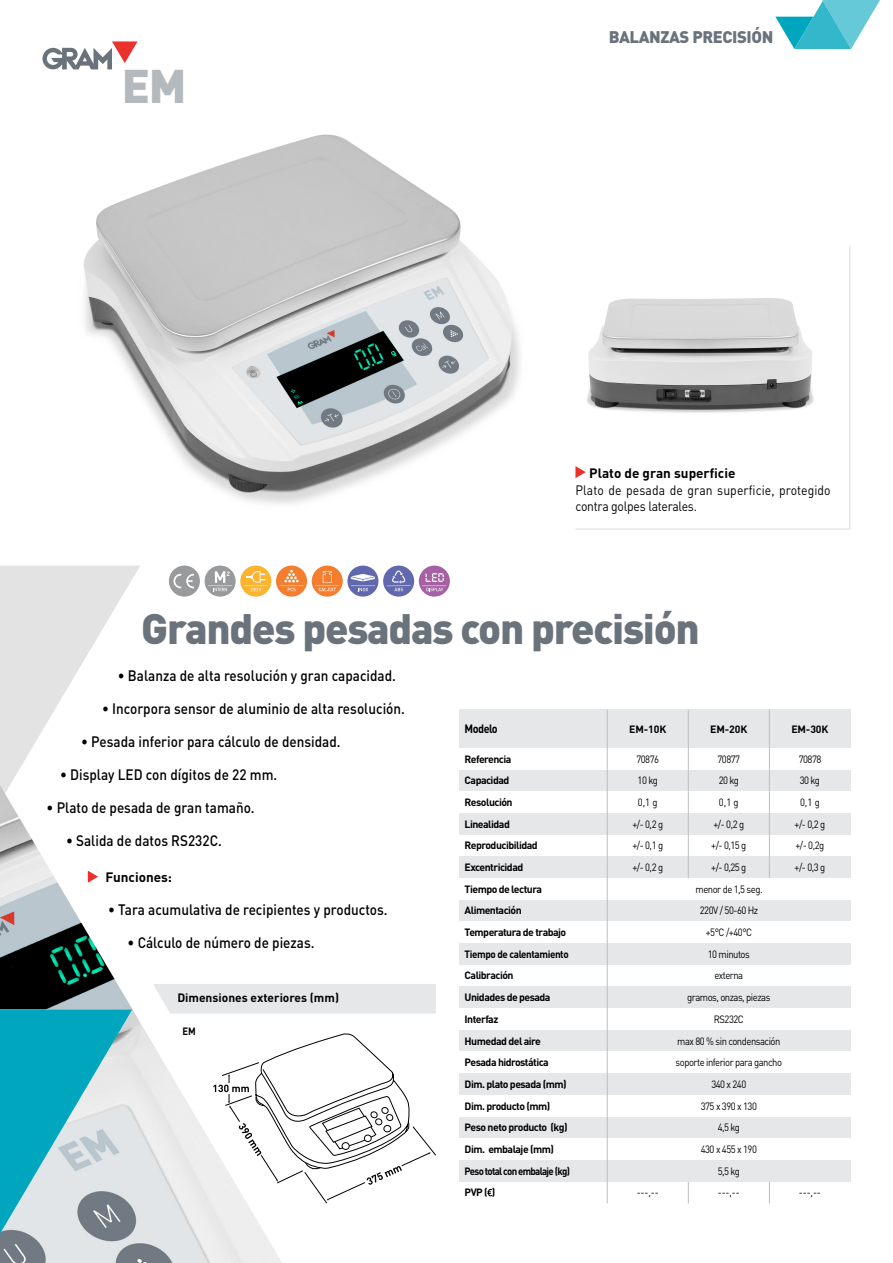
<style>
.page{position:relative;width:893px;height:1263px;background:#fff}
.page>*{position:absolute;margin:0;border:0;box-sizing:border-box;transform-origin:0 0}
.t1{font:900 46.65px "DIN";color:#b4b9bd}
.t2{font:900 42px "DIN Pro";letter-spacing:-.03em;color:#6a737b}
.t3{font:900 16.65px "DIN";letter-spacing:-.025em;color:#6a737b}
.t4{font:500 15px "DIN Pro";color:#000;scale:.9 1}
.Descripcion{font:13.5px/16.5px "DIN Pro";letter-spacing:.005em;color:#000;scale:.9 1}
.titol{font:700 13.5px "DIN Pro";color:#000}
.Funciones{font:700 13.5px "DIN Pro";color:#000}
.Titular{font:700 12px "DIN";color:#000}
.Titular-2{font:700 12px "DIN";color:#000;scale:.9 1}
.Titular-3{font:10.5px "DIN";letter-spacing:-.05em;color:#000;scale:.9 1}
.Titular-4{font:700 10.5px "DIN";letter-spacing:-.05em;color:#000}
.Titular-5{font:700 10.5px "DIN";letter-spacing:-.07em;color:#000;scale:.92 1}
.Titular-6{font:700 10.5px "DIN";letter-spacing:-.05em;color:#000;scale:.94 1}
.Titular-7{font:700 10.5px "DIN";letter-spacing:-.05em;color:#000;scale:.9 1}
</style>
<div class="page">
<svg style="left:0;top:565px;width:140px;height:220px"></svg>
<img style="left:0;top:785px;width:132px;height:224px">
<img style="left:0;top:1009px;width:282px;height:254px">
<img style="left:84px;top:134px;width:436px;height:370px">
<svg style="left:775px;top:0;width:105px;height:49px"></svg>
<div style="left:153px;top:984px;width:283px;height:29px;background:#e6e7e8"></div>
<svg style="left:42px;top:41px;width:96px;height:28px"></svg>
<div style="left:459px;top:710px;width:391px;height:38px;background:#e6e7e8"></div>
<div style="left:459px;top:770px;width:391px;height:21px;background:#e6e7e8"></div>
<div style="left:459px;top:813px;width:391px;height:22px;background:#e6e7e8"></div>
<div style="left:459px;top:856px;width:391px;height:22px;background:#e6e7e8"></div>
<div style="left:459px;top:900px;width:391px;height:21px;background:#e6e7e8"></div>
<div style="left:459px;top:943px;width:391px;height:22px;background:#e6e7e8"></div>
<div style="left:459px;top:986px;width:391px;height:22px;background:#e6e7e8"></div>
<div style="left:459px;top:1030px;width:391px;height:22px;background:#e6e7e8"></div>
<div style="left:459px;top:1073px;width:391px;height:22px;background:#e6e7e8"></div>
<div style="left:459px;top:1117px;width:391px;height:21px;background:#e6e7e8"></div>
<div style="left:459px;top:1160px;width:391px;height:22px;background:#e6e7e8"></div>
<svg style="left:575px;top:247px;width:276px;height:283px"></svg>
<div style="left:211px;top:1083px;width:34px;height:10px;background:#fff"></div>
<svg style="left:213px;top:1033px;width:223px;height:170px"></svg>
<svg style="left:88px;top:871px;width:10px;height:12px"></svg>
<div style="left:240px;top:566px;width:31px;height:31px;background:#fcb32e;border-radius:50%"></div>
<svg style="left:244px;top:571px;width:24px;height:20px"></svg>
<div style="left:169px;top:566px;width:31px;height:31px;background:#989a9b;border-radius:50%"></div>
<svg style="left:173px;top:574px;width:21px;height:14px"></svg>
<div style="left:205px;top:566px;width:31px;height:31px;background:#989a9b;border-radius:50%"></div>
<svg style="left:208px;top:571px;width:24px;height:20px"></svg>
<svg style="left:383px;top:565px;width:31px;height:32px"></svg>
<svg style="left:387px;top:570px;width:24px;height:21px"></svg>
<div style="left:276px;top:566px;width:31px;height:31px;background:#f57d2d;border-radius:50%"></div>
<svg style="left:279px;top:570px;width:25px;height:21px"></svg>
<div style="left:312px;top:566px;width:31px;height:31px;background:#f57d2d;border-radius:50%"></div>
<svg style="left:315px;top:571px;width:24px;height:21px"></svg>
<div style="left:347px;top:566px;width:31px;height:31px;background:#6168ad;border-radius:50%"></div>
<svg style="left:351px;top:574px;width:24px;height:17px"></svg>
<div style="left:419px;top:566px;width:31px;height:31px;background:#a660a4;border-radius:50%"></div>
<svg style="left:422px;top:573px;width:24px;height:18px"></svg>
<hr style="left:607px;top:710px;width:1px;height:38px;background:#bcbec0">
<hr style="left:688px;top:710px;width:1px;height:38px;background:#bcbec0">
<hr style="left:769px;top:710px;width:1px;height:38px;background:#bcbec0">
<svg style="left:688px;top:748px;width:1px;height:130px"></svg>
<svg style="left:769px;top:748px;width:1px;height:130px"></svg>
<svg style="left:607px;top:748px;width:1px;height:455px"></svg>
<svg style="left:688px;top:1182px;width:1px;height:21px"></svg>
<svg style="left:769px;top:1182px;width:1px;height:21px"></svg>
<svg style="left:487px;top:1189px;width:5px;height:7px"></svg>
<svg style="left:575px;top:466px;width:11px;height:12px"></svg>
<p class="t1" style="left:122px;top:55px;width:66px">EM</p>
<p class="t3" style="left:609px;top:26px;width:166px">BALANZAS PRECISIÓN</p>
<p class="titol" style="left:589px;top:464px;width:148px">Plato de gran superficie</p>
<p class="Descripcion" style="left:575px;top:481px;width:285px">Plato de pesada de gran superficie, protegido contra golpes laterales.</p>
<p class="t2" style="left:141px;top:600px;width:560px">Grandes pesadas con precisión</p>
<p class="t4" style="left:118px;top:666px;width:311px">• Balanza de alta resolución y gran capacidad.</p>
<p class="t4" style="left:102px;top:699px;width:338px">• Incorpora sensor de aluminio de alta resolución.</p>
<p class="t4" style="left:81px;top:732px;width:290px">• Pesada inferior para cálculo de densidad.</p>
<p class="t4" style="left:60px;top:765px;width:243px">• Display LED con dígitos de 22 mm.</p>
<p class="t4" style="left:47px;top:798px;width:233px">• Plato de pesada de gran tamaño.</p>
<p class="t4" style="left:66px;top:831px;width:175px">• Salida de datos RS232C.</p>
<p class="Funciones" style="left:106px;top:868px;width:68px">Funciones:</p>
<p class="t4" style="left:108px;top:900px;width:312px">• Tara acumulativa de recipientes y productos.</p>
<p class="t4" style="left:128px;top:933px;width:209px">• Cálculo de número de piezas.</p>
<p class="Titular" style="left:177px;top:989px;width:163px">Dimensiones exteriores (mm)</p>
<p class="Titular-7" style="left:182px;top:1024px;width:16px">EM</p>
<p class="Titular-2" style="left:465px;top:721px;width:38px">Modelo</p>
<p class="Titular-4" style="left:629px;top:722px;width:39px">EM-10K</p>
<p class="Titular-4" style="left:710px;top:722px;width:39px">EM-20K</p>
<p class="Titular-4" style="left:791px;top:722px;width:39px">EM-30K</p>
<p class="Titular-4" style="left:465px;top:752px;width:48px">Referencia</p>
<p class="Titular-3" style="left:636px;top:752px;width:27px">70876</p>
<p class="Titular-3" style="left:717px;top:752px;width:27px">70877</p>
<p class="Titular-3" style="left:799px;top:752px;width:27px">70878</p>
<p class="Titular-4" style="left:465px;top:774px;width:46px">Capacidad</p>
<p class="Titular-3" style="left:638px;top:774px;width:24px">10 kg</p>
<p class="Titular-3" style="left:719px;top:774px;width:24px">20 kg</p>
<p class="Titular-3" style="left:800px;top:774px;width:24px">30 kg</p>
<p class="Titular-4" style="left:465px;top:795px;width:49px">Resolución</p>
<p class="Titular-3" style="left:638px;top:796px;width:24px">0,1 g</p>
<p class="Titular-3" style="left:719px;top:796px;width:24px">0,1 g</p>
<p class="Titular-3" style="left:800px;top:796px;width:24px">0,1 g</p>
<p class="Titular-4" style="left:465px;top:817px;width:47px">Linealidad</p>
<p class="Titular-3" style="left:632px;top:817px;width:36px">+/- 0,2 g</p>
<p class="Titular-3" style="left:713px;top:817px;width:36px">+/- 0,2 g</p>
<p class="Titular-3" style="left:794px;top:817px;width:36px">+/- 0,2 g</p>
<p class="Titular-4" style="left:465px;top:839px;width:75px">Reproducibilidad</p>
<p class="Titular-3" style="left:632px;top:839px;width:36px">+/- 0,1 g</p>
<p class="Titular-3" style="left:711px;top:839px;width:41px">+/- 0,15 g</p>
<p class="Titular-3" style="left:795px;top:839px;width:34px">+/- 0,2g</p>
<p class="Titular-4" style="left:465px;top:860px;width:60px">Excentricidad</p>
<p class="Titular-3" style="left:632px;top:861px;width:36px">+/- 0,2 g</p>
<p class="Titular-3" style="left:711px;top:861px;width:41px">+/- 0,25 g</p>
<p class="Titular-3" style="left:794px;top:861px;width:36px">+/- 0,3 g</p>
<p class="Titular-4" style="left:465px;top:882px;width:79px">Tiempo de lectura</p>
<p class="Titular-3" style="left:695px;top:882px;width:76px">menor de 1,5 seg.</p>
<p class="Titular-4" style="left:465px;top:904px;width:59px">Alimentación</p>
<p class="Titular-3" style="left:700px;top:904px;width:66px">220V / 50-60 Hz</p>
<p class="Titular-4" style="left:465px;top:925px;width:103px">Temperatura de trabajo</p>
<p class="Titular-3" style="left:706px;top:926px;width:53px">+5°C /+40°C</p>
<p class="Titular-6" style="left:465px;top:947px;width:112px">Tiempo de calentamiento</p>
<p class="Titular-3" style="left:708px;top:947px;width:48px">10 minutos</p>
<p class="Titular-4" style="left:465px;top:969px;width:50px">Calibración</p>
<p class="Titular-3" style="left:714px;top:969px;width:34px">externa</p>
<p class="Titular-4" style="left:465px;top:990px;width:87px">Unidades de pesada</p>
<p class="Titular-3" style="left:687px;top:991px;width:94px">gramos, onzas, piezas</p>
<p class="Titular-4" style="left:465px;top:1012px;width:35px">Interfaz</p>
<p class="Titular-3" style="left:714px;top:1012px;width:35px">RS232C</p>
<p class="Titular-4" style="left:465px;top:1034px;width:78px">Humedad del aire</p>
<p class="Titular-3" style="left:677px;top:1034px;width:116px">max 80 % sin condensación</p>
<p class="Titular-4" style="left:465px;top:1055px;width:86px">Pesada hidrostática</p>
<p class="Titular-3" style="left:676px;top:1056px;width:120px">soporte inferior para gancho</p>
<p class="Titular-4" style="left:465px;top:1077px;width:103px">Dim. plato pesada (mm)</p>
<p class="Titular-3" style="left:711px;top:1077px;width:40px">340 x 240</p>
<p class="Titular-4" style="left:465px;top:1099px;width:87px">Dim. producto (mm)</p>
<p class="Titular-3" style="left:701px;top:1099px;width:64px">375 x 390 x 130</p>
<p class="Titular-4" style="left:465px;top:1120px;width:105px">Peso neto producto (kg)</p>
<p class="Titular-3" style="left:718px;top:1121px;width:26px">4,5 kg</p>
<p class="Titular-4" style="left:465px;top:1142px;width:91px">Dim. embalaje (mm)</p>
<p class="Titular-3" style="left:701px;top:1142px;width:64px">430 x 455 x 190</p>
<p class="Titular-5" style="left:465px;top:1164px;width:116px">Peso total con embalaje (kg)</p>
<p class="Titular-3" style="left:718px;top:1164px;width:26px">5,5 kg</p>
<p class="Titular-4" style="left:465px;top:1186px;width:32px">PVP ( )</p>
<p class="Titular-3" style="left:637px;top:1186px;width:26px">---,--</p>
<p class="Titular-3" style="left:718px;top:1186px;width:26px">---,--</p>
<p class="Titular-3" style="left:799px;top:1186px;width:26px">---,--</p>
</div>
